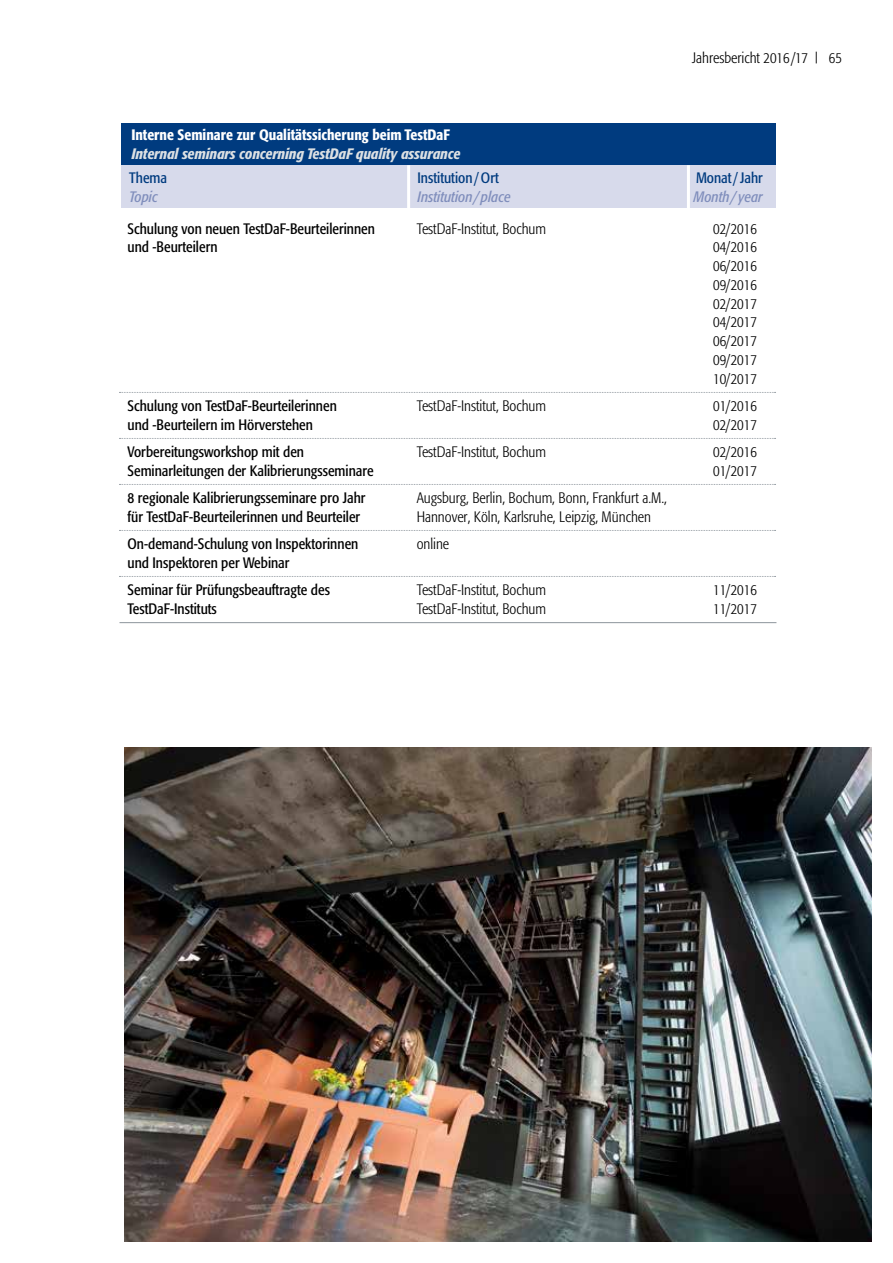
<style>
.page{position:relative;width:893px;height:1263px;background:#fff}
.page>*{position:absolute;margin:0;border:0;box-sizing:border-box;transform-origin:0 0}
.t1{font:condensed 15px/27.3px "Formata Pro";color:#000}
.t2{font:300 condensed 15px/18.8px "Formata Pro";color:#000;text-align:justify}
.t3{font:italic 500 condensed 15px "Formata Pro";color:#dce0e3}
.t4{font:500 condensed 15px "Formata Pro";color:#fff}
.t5{font:italic condensed 15px "Formata Pro";color:#808ebc}
.t6{font:condensed 15px "Formata Pro";color:#003b7f}
.s1{font-size:12.3px}
</style>
<div class="page">
<hr style="left:119px;top:622px;width:657px;height:1px;background:#8d959c">
<svg style="left:119px;top:392px;width:657px;height:1px"></svg>
<svg style="left:119px;top:438px;width:657px;height:1px"></svg>
<svg style="left:119px;top:484px;width:657px;height:1px"></svg>
<svg style="left:119px;top:530px;width:657px;height:1px"></svg>
<svg style="left:119px;top:576px;width:657px;height:1px"></svg>
<div style="left:121px;top:123px;width:655px;height:42px;background:#003b7f"></div>
<div style="left:121px;top:165px;width:655px;height:43px;background:#d7daeb"></div>
<img style="left:125px;top:747px;width:747px;height:495px">
<hr style="left:407px;top:165px;width:3px;height:45px;background:#fff">
<hr style="left:687px;top:165px;width:3px;height:45px;background:#fff">
<p class="t2" style="left:692px;top:48px;width:151px">Jahresbericht 2016 /17 <span class="s1">|</span> 65</p>
<p class="t4" style="left:131px;top:125px;width:320px">Interne Seminare zur Qualitätssicherung beim TestDaF</p>
<p class="t3" style="left:131px;top:144px;width:330px">Internal seminars concerning TestDaF quality assurance</p>
<p class="t6" style="left:129px;top:168px;width:39px">Thema</p>
<p class="t6" style="left:418px;top:168px;width:83px">Institution /Ort</p>
<p class="t6" style="left:696px;top:168px;width:68px">Monat/Jahr</p>
<p class="t5" style="left:129px;top:187px;width:30px">Topic</p>
<p class="t5" style="left:418px;top:187px;width:95px">Institution / place</p>
<p class="t5" style="left:693px;top:187px;width:71px">Month / year</p>
<p class="t1" style="left:128px;top:214px;width:249px">Schulung von neuen TestDaF-Beurteilerinnen</p>
<p class="t2" style="left:417px;top:219px;width:131px">TestDaF-Institut, Bochum</p>
<p class="t2" style="left:713px;top:219px;width:45px">02/2016</p>
<p class="t1" style="left:128px;top:233px;width:91px">und -Beurteilern</p>
<p class="t2" style="left:713px;top:238px;width:45px">04/2016<br>06/2016<br>09/2016<br>02/2017<br>04/2017<br>06/2017<br>09/2017<br>10/2017</p>
<p class="t1" style="left:128px;top:392px;width:211px">Schulung von TestDaF-Beurteilerinnen</p>
<p class="t2" style="left:417px;top:396px;width:131px">TestDaF-Institut, Bochum</p>
<p class="t2" style="left:713px;top:396px;width:45px">01/2016</p>
<p class="t1" style="left:128px;top:410px;width:187px">und -Beurteilern im Hörverstehen</p>
<p class="t2" style="left:713px;top:415px;width:45px">02/2017</p>
<p class="t1" style="left:128px;top:438px;width:178px">Vorbereitungsworkshop mit den</p>
<p class="t2" style="left:417px;top:442px;width:131px">TestDaF-Institut, Bochum</p>
<p class="t2" style="left:713px;top:442px;width:45px">02/2016</p>
<p class="t1" style="left:128px;top:456px;width:248px">Seminarleitungen der Kalibrierungsseminare</p>
<p class="t2" style="left:713px;top:461px;width:45px">01/2017</p>
<p class="t1" style="left:128px;top:484px;width:240px">8 regionale Kalibrierungsseminare pro Jahr</p>
<p class="t2" style="left:417px;top:488px;width:252px">Augsburg, Berlin, Bochum, Bonn, Frankfurt a.M.,</p>
<p class="t1" style="left:128px;top:502px;width:234px">für TestDaF-Beurteilerinnen und Beurteiler</p>
<p class="t2" style="left:417px;top:507px;width:236px">Hannover, Köln, Karlsruhe, Leipzig, München</p>
<p class="t1" style="left:128px;top:530px;width:232px">On-demand-Schulung von Inspektorinnen</p>
<p class="t2" style="left:417px;top:534px;width:34px">online</p>
<p class="t1" style="left:128px;top:548px;width:204px">und Inspektoren per Webinar<br>Seminar für Prüfungsbeauftragte des</p>
<p class="t2" style="left:417px;top:580px;width:131px">TestDaF-Institut, Bochum</p>
<p class="t2" style="left:713px;top:580px;width:45px">11/2016</p>
<p class="t1" style="left:128px;top:594px;width:91px">TestDaF-Instituts</p>
<p class="t2" style="left:417px;top:599px;width:131px">TestDaF-Institut, Bochum</p>
<p class="t2" style="left:713px;top:599px;width:45px">11/2017</p>
</div>
